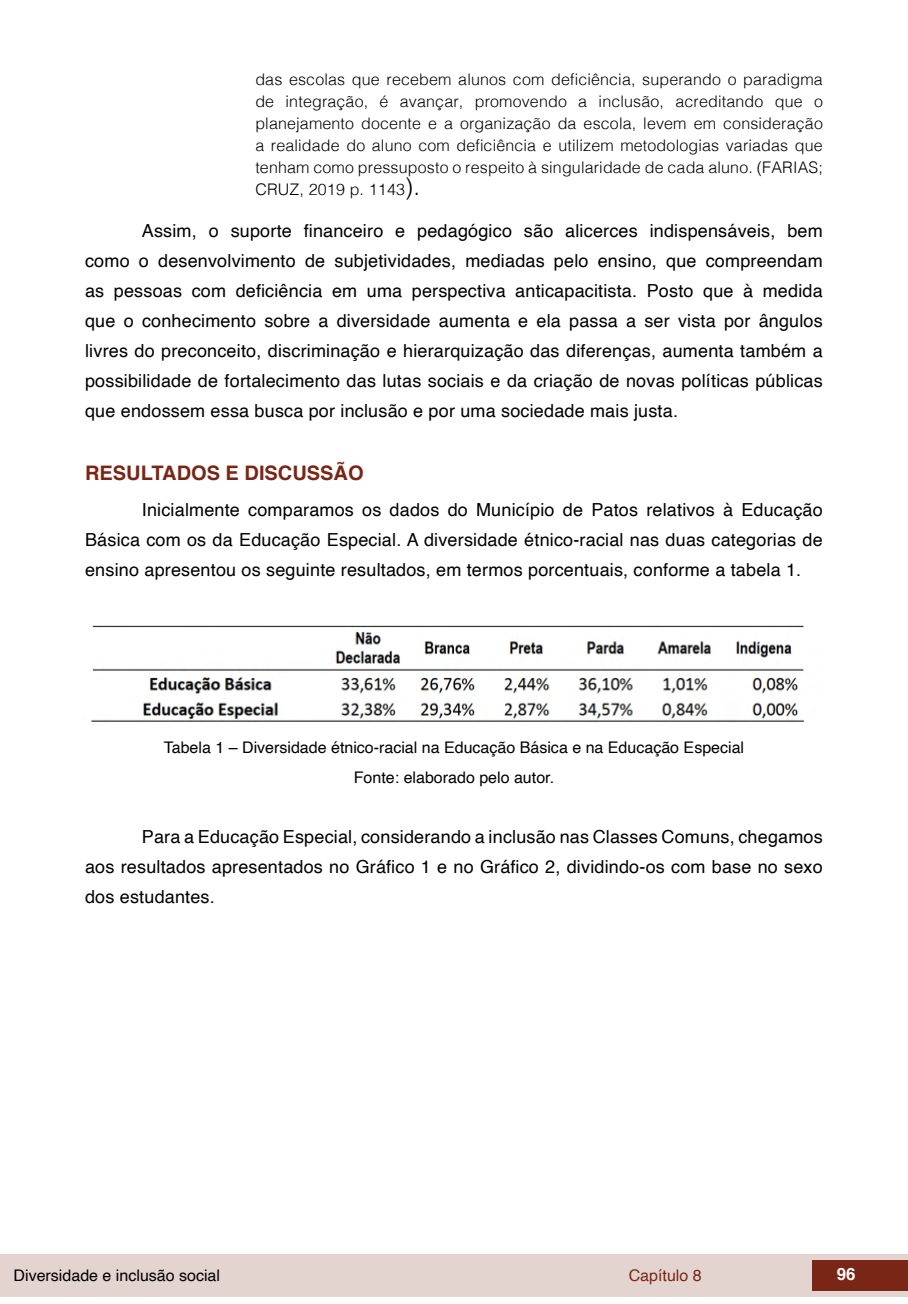
<style>
.page{position:relative;width:908px;height:1304px;background:#fff}
.page>*{position:absolute;margin:0;border:0;box-sizing:border-box;transform-origin:0 0}
.t1{font:700 20px "Helvetica";color:#7a2616}
.t2{font:18px/30px "Helvetica";letter-spacing:.01em;color:#000;text-align:justify}
.t3{font:700 16.8px "Helvetica";color:#fff}
.t4{font:300 16px/22px "Helvetica";letter-spacing:.01em;color:#000;text-align:justify}
.t5{font:16px/30.6px "Helvetica";color:#000;text-align:center}
.t6{font:16px "Helvetica";color:#7a2616}
.s1{font-size:24px}
</style>
<div class="page">
<div style="left:0;top:1254px;width:906px;height:43px;background:#e4d4d0"></div>
<div style="left:812px;top:1261px;width:95px;height:30px;background:#7a2616"></div>
<img style="left:91px;top:626px;width:713px;height:96px">
<p class="t4" style="left:255px;top:67px;width:568px">das escolas que recebem alunos com deficiência, superando o paradigma de integração, é avançar, promovendo a inclusão, acreditando que o planejamento docente e a organização da escola, levem em consideração a realidade do aluno com deficiência e utilizem metodologias variadas que tenham como pressuposto o respeito à singularidade de cada aluno. (FARIAS; CRUZ, 2019 p. 1143<span class="s1">).</span></p>
<p class="t2" style="left:85px;top:216px;width:738px;text-indent:57px">Assim, o suporte financeiro e pedagógico são alicerces indispensáveis, bem como o desenvolvimento de subjetividades, mediadas pelo ensino, que compreendam as pessoas com deficiência em uma perspectiva anticapacitista. Posto que à medida que o conhecimento sobre a diversidade aumenta e ela passa a ser vista por ângulos livres do preconceito, discriminação e hierarquização das diferenças, aumenta também a possibilidade de fortalecimento das lutas sociais e da criação de novas políticas públicas que endossem essa busca por inclusão e por uma sociedade mais justa.</p>
<p class="t1" style="left:85px;top:457px;width:280px">RESULTADOS E DISCUSSÃO</p>
<p class="t2" style="left:85px;top:495px;width:738px;text-indent:57px">Inicialmente comparamos os dados do Município de Patos relativos à Educação Básica com os da Educação Especial. A diversidade étnico-racial nas duas categorias de ensino apresentou os seguinte resultados, em termos porcentuais, conforme a tabela 1.</p>
<p class="t5" style="left:164px;top:732px;width:581px">Tabela 1 – Diversidade étnico-racial na Educação Básica e na Educação Especial<br>Fonte: elaborado pelo autor.</p>
<p class="t2" style="left:85px;top:822px;width:738px;text-indent:57px">Para a Educação Especial, considerando a inclusão nas Classes Comuns, chegamos aos resultados apresentados no Gráfico 1 e no Gráfico 2, dividindo-os com base no sexo dos estudantes.</p>
<p class="t5" style="left:14px;top:1260px;width:208px">Diversidade e inclusão social</p>
<p class="t6" style="left:628px;top:1263px;width:74px">Capítulo 8</p>
<p class="t3" style="left:836px;top:1261px;width:20px">96</p>
</div>
